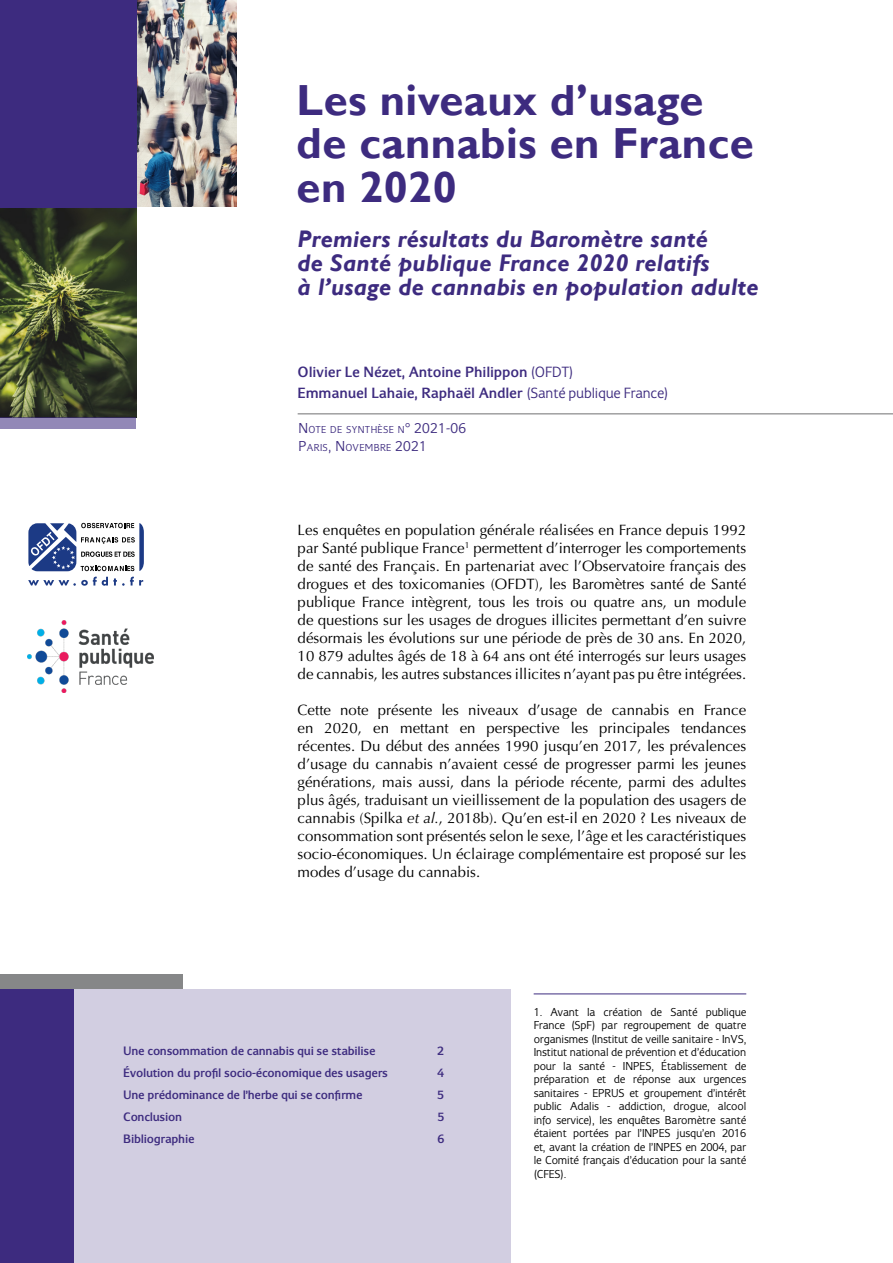
<style>
.page{position:relative;width:893px;height:1263px;background:#fff}
.page>*{position:absolute;margin:0;border:0;box-sizing:border-box;transform-origin:0 0}
.t1{font:700 43.5px/43.5px "Gill Sans";letter-spacing:.01em;color:#3d2b7f}
.t2{font:italic 700 24px/24px "Gill Sans";letter-spacing:.01em;color:#3d2b7f}
.t3{font:500 15.45px/20.7px "Eurocrat";letter-spacing:-.01em;color:#3d2b7f}
.t4{font:15px/18px "Optima LT";color:#000;text-align:justify}
.t5{font:500 12.75px "Eurocrat";letter-spacing:-.02em;color:#3d2b7f}
.t6{font:12px/13.5px "Eurocrat";letter-spacing:-.01em;color:#000;text-align:justify}
.t7{font:10.5px/18px "Eurocrat";letter-spacing:.035em;color:#3d2b7f}
.s1{font-weight:400}
.s2{font-size:15px}
.s3{font-style:italic}
</style>
<div class="page">
<img style="left:0;top:207px;width:136px;height:210px">
<div style="left:0;top:974px;width:183px;height:17px;background:#868788"></div>
<div style="left:71px;top:990px;width:439px;height:273px;background:#d2cee1"></div>
<img style="left:136px;top:0;width:100px;height:207px">
<div style="left:0;top:990px;width:74px;height:273px;background:#3d2b7f"></div>
<svg style="left:28px;top:523px;width:116px;height:48px"></svg>
<svg style="left:28px;top:577px;width:115px;height:9px"></svg>
<hr style="left:298px;top:413px;width:595px;height:1px;background:#6f7072">
<hr style="left:534px;top:993px;width:212px;height:1px;background:#3d2b7f">
<div style="left:0;top:0;width:136px;height:207px;background:#3d2b7f"></div>
<div style="left:0;top:417px;width:136px;height:12px;background:#9288b7"></div>
<img style="left:27px;top:621px;width:127px;height:71px">
<h1 class="t1" style="left:297px;top:80px;width:459px">Les niveaux d’usage de cannabis en France en 2020</h1>
<h2 class="t2" style="left:298px;top:228px;width:463px">Premiers résultats du Baromètre santé<br>de Santé publique France 2020 relatifs<br>à l’usage de cannabis en population adulte</h2>
<p class="t3" style="left:298px;top:361px;width:372px">Olivier Le Nézet, Antoine Philippon <span class="s1">(OFDT)<br></span>Emmanuel Lahaie, Raphaël Andler <span class="s1">(Santé publique France)</span></p>
<p class="t7" style="left:298px;top:420px;width:169px"><span class="s2">N</span>OTE DE SYNTHÈSE N<span class="s2">° 2021-06<br>P</span>ARIS<span class="s2">, N</span>OVEMBRE <span class="s2">2021</span></p>
<p class="t4" style="left:298px;top:521px;width:450px">Les enquêtes en population générale réalisées en France depuis 1992 par Santé publique France<sup>1</sup> permettent d’interroger les comportements de santé des Français. En partenariat avec l’Observatoire français des drogues et des toxicomanies (OFDT), les Baromètres santé de Santé publique France intègrent, tous les trois ou quatre ans, un module de questions sur les usages de drogues illicites permettant d’en suivre désormais les évolutions sur une période de près de 30 ans. En 2020, 10 879 adultes âgés de 18 à 64 ans ont été interrogés sur leurs usages de cannabis, les autres substances illicites n’ayant pas pu être intégrées.</p>
<p class="t4" style="left:298px;top:701px;width:450px">Cette note présente les niveaux d’usage de cannabis en France en 2020, en mettant en perspective les principales tendances récentes. Du début des années 1990 jusqu’en 2017, les prévalences d’usage du cannabis n’avaient cessé de progresser parmi les jeunes générations, mais aussi, dans la période récente, parmi des adultes plus âgés, traduisant un vieillissement de la population des usagers de cannabis (Spilka <span class="s3">et al.</span>, 2018b). Qu’en est-il en 2020 ? Les niveaux de consommation sont présentés selon le sexe, l’âge et les caractéristiques socio-économiques. Un éclairage complémentaire est proposé sur les modes d’usage du cannabis.</p>
<p class="t5" style="left:123px;top:1044px;width:254px">Une consommation de cannabis qui se stabilise</p>
<p class="t5" style="left:437px;top:1044px;width:9px">2</p>
<p class="t5" style="left:123px;top:1066px;width:266px">Évolution du profil socio-économique des usagers</p>
<p class="t5" style="left:437px;top:1066px;width:9px">4</p>
<p class="t5" style="left:123px;top:1088px;width:241px">Une prédominance de l’herbe qui se confirme</p>
<p class="t5" style="left:437px;top:1088px;width:9px">5</p>
<p class="t5" style="left:123px;top:1110px;width:60px">Conclusion</p>
<p class="t5" style="left:437px;top:1110px;width:9px">5</p>
<p class="t5" style="left:123px;top:1132px;width:73px">Bibliographie</p>
<p class="t5" style="left:437px;top:1132px;width:9px">6</p>
<p class="t6" style="left:534px;top:1005px;width:214px">1. Avant la création de Santé publique France (SpF) par regroupement de quatre organismes (Institut de veille sanitaire - InVS, Institut national de prévention et d’éducation pour la santé - INPES, Établissement de préparation et de réponse aux urgences sanitaires - EPRUS et groupement d’intérêt public Adalis - addiction, drogue, alcool info service), les enquêtes Baromètre santé étaient portées par l’INPES jusqu’en 2016 et, avant la création de l’INPES en 2004, par le Comité français d’éducation pour la santé (CFES).</p>
</div>
